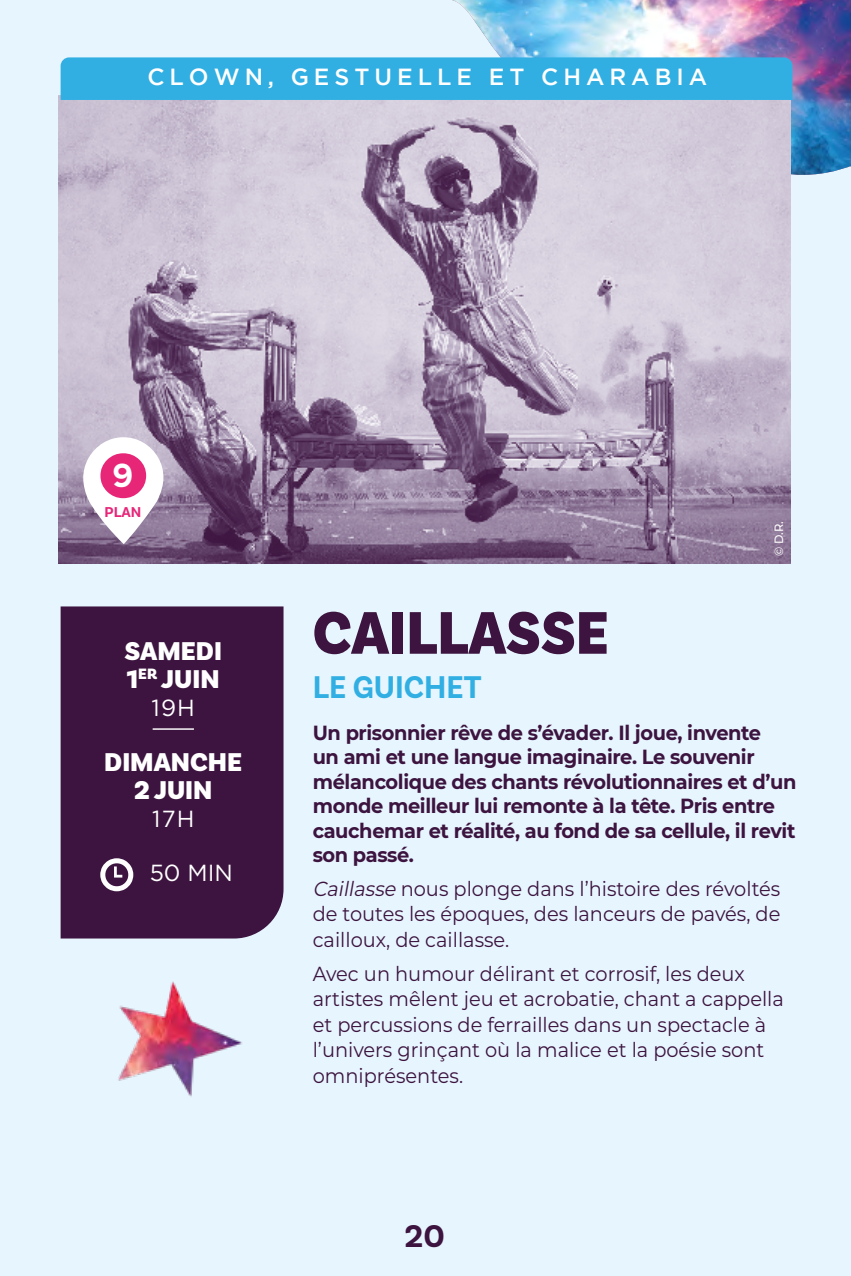
<style>
.page{position:relative;width:851px;height:1276px;background:#fff}
.page>*{position:absolute;margin:0;border:0;box-sizing:border-box;transform-origin:0 0}
.t1{font:900 63px "Basic Sans";color:#3c143f;scale:.94 1}
.t2{font:700 35.4px "Basic Sans";color:#fff}
.t3{font:700 33px "Basic Sans";color:#31afe3;scale:.95 1}
.t4{font:700 33px "Basic Sans";color:#3c143f}
.t5{font:900 27px/27.9px "Basic Sans";color:#fff}
.t6{font:500 23.4px "Gotham";letter-spacing:.215em;color:#fff}
.t7{font:23.4px "Gotham";letter-spacing:.05em;color:#fff}
.t8{font:20.4px/25.5px "Montserrat";color:#3c143f;text-align:justify;scale:.95 1}
.t9{font:700 20.4px/24.3px "Montserrat";letter-spacing:-.02em;color:#3c143f;scale:.95 1}
.t10{font:700 15px "Basic Sans";color:#e72678}
.t11{font:500 12px "Montserrat";color:#fff;scale:.95 1}
.s1{font-style:italic}
</style>
<div class="page">
<div style="left:0;top:0;width:850px;height:1276px;background:#e7f5fe"></div>
<img style="left:452px;top:0;width:398px;height:178px">
<div style="left:61px;top:606px;width:222px;height:332px;background:#3c143f"></div>
<hr style="left:153px;top:728px;width:41px;height:2px;background:#fff">
<img style="left:59px;top:96px;width:730px;height:467px">
<svg style="left:83px;top:437px;width:80px;height:107px;background:#dab0c8"></svg>
<div style="left:61px;top:57px;width:731px;height:43px;background:#31afe3"></div>
<svg style="left:100px;top:858px;width:33px;height:33px"></svg>
<img style="left:118px;top:981px;width:124px;height:116px">
<p class="t6" style="left:147px;top:63px;width:561px">CLOWN, GESTUELLE ET CHARABIA</p>
<h2 class="t2" style="left:113px;top:454px;width:22px">9</h2>
<p class="t10" style="left:105px;top:503px;width:38px">PLAN</p>
<p class="t11" style="left:770px;top:556px;width:38px;rotate:-90deg">© D.R.</p>
<h3 class="t5" style="left:125px;top:638px;width:99px">SAMEDI<br>1<sup>ER</sup> JUIN</h3>
<p class="t7" style="left:151px;top:692px;width:45px">19H</p>
<h3 class="t5" style="left:104px;top:748px;width:139px;text-align:center">DIMANCHE<br>2 JUIN</h3>
<p class="t7" style="left:152px;top:803px;width:44px">17H</p>
<p class="t7" style="left:150px;top:858px;width:85px">50 MIN</p>
<h1 class="t1" style="left:312px;top:594px;width:316px">CAILLASSE</h1>
<h3 class="t3" style="left:312px;top:667px;width:179px">LE GUICHET</h3>
<p class="t9" style="left:312px;top:719px;width:510px">Un prisonnier rêve de s’évader. Il joue, invente<br>un ami et une langue imaginaire. Le souvenir mélancolique des chants révolutionnaires et d’un monde meilleur lui remonte à la tête. Pris entre cauchemar et réalité, au fond de sa cellule, il revit son passé.</p>
<p class="t8" style="left:312px;top:875px;width:494px"><span class="s1">Caillasse</span> nous plonge dans l’histoire des révoltés de toutes les époques, des lanceurs de pavés, de cailloux, de caillasse.</p>
<p class="t8" style="left:312px;top:960px;width:497px;text-align:left">Avec un humour délirant et corrosif, les deux artistes mêlent jeu et acrobatie, chant a cappella et percussions de ferrailles dans un spectacle à l’univers grinçant où la malice et la poésie sont omniprésentes.</p>
<h3 class="t4" style="left:404px;top:1216px;width:42px">20</h3>
</div>
